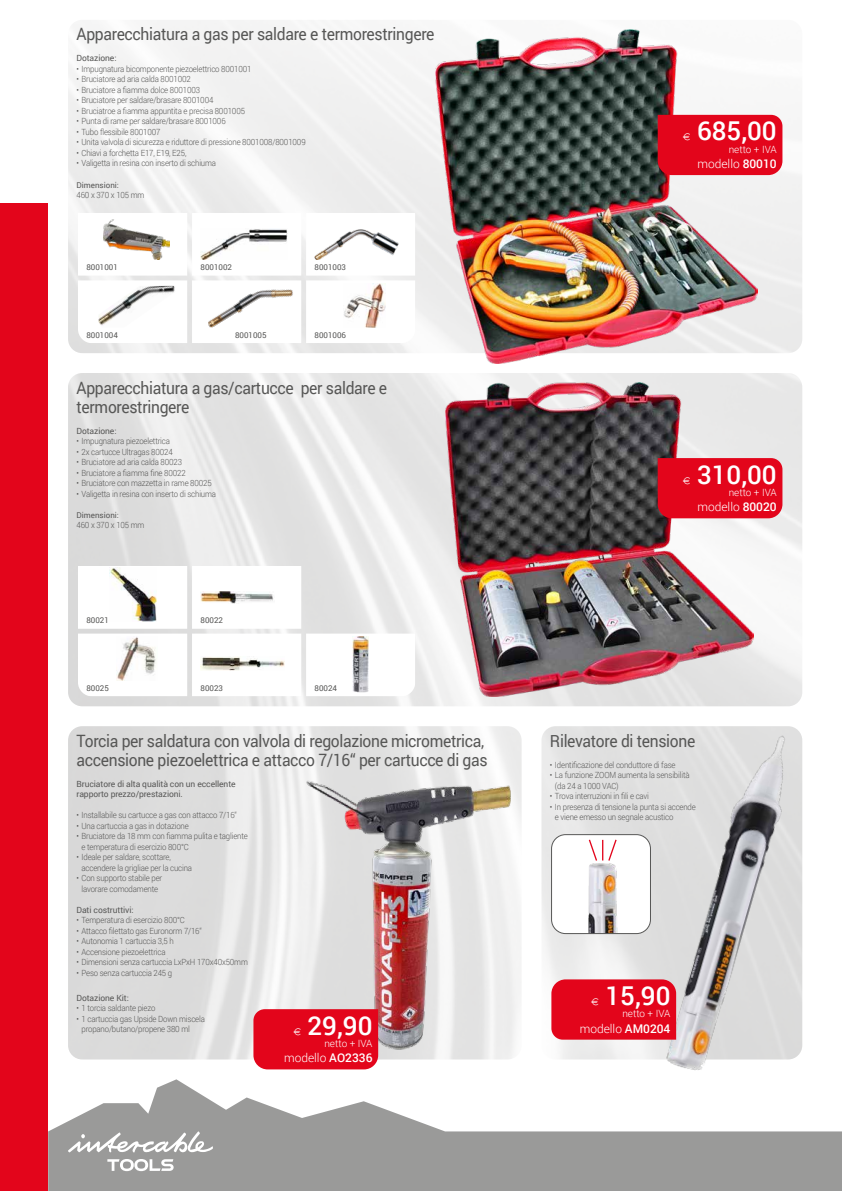
<style>
.page{position:relative;width:842px;height:1191px;background:#fff}
.page>*{position:absolute;margin:0;border:0;box-sizing:border-box;transform-origin:0 0}
.t1{font:500 26px "Roboto";color:#fff}
.t2{font:17px/19px "Roboto";letter-spacing:-.02em;color:#575756;scale:.92 1}
.t3{font:300 12px "Roboto";color:#fff}
.t4{font:300 10px "Roboto";color:#fff}
.t5{font:10px "Euro Logo";color:#fff}
.t6{font:300 8.5px/10.5px "Roboto";letter-spacing:-.02em;color:#575756;scale:.92 1}
.t7{font:8.5px/10.5px "Roboto";letter-spacing:-.01em;color:#575756}
.t8{font:8px "Roboto";color:#575756}
.s1{font-weight:500}
</style>
<div class="page">
<svg style="left:48px;top:1079px;width:794px;height:112px;fill:#9a9a99"></svg>
<div style="left:0;top:203px;width:48px;height:988px;background:#e3051b"></div>
<svg style="left:68px;top:1131px;width:145px;height:22px"></svg>
<svg style="left:107px;top:1159px;width:67px;height:12px"></svg>
<img style="left:68px;top:20px;width:734px;height:333px">
<img style="left:68px;top:373px;width:734px;height:333px">
<img style="left:541px;top:726px;width:117px;height:333px">
<svg style="left:78px;top:213px;width:337px;height:130px"></svg>
<img style="left:103px;top:220px;width:67px;height:39px">
<img style="left:201px;top:229px;width:87px;height:31px">
<img style="left:315px;top:229px;width:83px;height:31px">
<img style="left:98px;top:286px;width:77px;height:41px">
<img style="left:208px;top:288px;width:86px;height:39px">
<img style="left:344px;top:284px;width:42px;height:43px">
<img style="left:306px;top:780px;width:206px;height:269px">
<div style="left:551px;top:834px;width:99px;height:99px;background:#fff;border-radius:14px"></div>
<img style="left:551px;top:840px;width:100px;height:93px">
<div style="left:551px;top:834px;width:100px;height:99px;border:1px solid #575756;border-radius:14px"></div>
<svg style="left:588px;top:839px;width:30px;height:23px"></svg>
<img style="left:435px;top:30px;width:322px;height:333px">
<img style="left:445px;top:383px;width:308px;height:313px">
<img style="left:658px;top:726px;width:144px;height:344px">
<svg style="left:78px;top:566px;width:337px;height:130px"></svg>
<img style="left:201px;top:591px;width:73px;height:12px">
<img style="left:116px;top:636px;width:41px;height:44px">
<img style="left:201px;top:657px;width:84px;height:13px">
<img style="left:109px;top:568px;width:48px;height:53px">
<img style="left:353px;top:636px;width:15px;height:56px">
<div style="left:253px;top:1009px;width:125px;height:60px;background:#e3051b"></div>
<div style="left:551px;top:979px;width:125px;height:60px;background:#e3051b"></div>
<div style="left:658px;top:115px;width:124px;height:60px;background:#e3051b"></div>
<div style="left:658px;top:458px;width:124px;height:60px;background:#e3051b"></div>
<h2 class="t2" style="left:77px;top:24px;width:391px">Apparecchiatura a gas per saldare e termorestringere</h2>
<p class="t7" style="left:77px;top:53px;width:41px">Dotazione:</p>
<p class="t6" style="left:77px;top:63px;width:192px">• Impugnatura bicomponente piezoelettrico 8001001</p>
<p class="t6" style="left:77px;top:74px;width:126px">• Bruciatore ad aria calda 8001002</p>
<p class="t6" style="left:77px;top:84px;width:136px">• Bruciatore a fiamma dolce 8001003</p>
<p class="t6" style="left:77px;top:95px;width:150px">• Bruciatore per saldare/brasare 8001004</p>
<p class="t6" style="left:77px;top:105px;width:185px">• Bruciatroe a fiamma appuntita e precisa 8001005</p>
<p class="t6" style="left:77px;top:116px;width:164px">• Punta di rame per saldare/brasare 8001006</p>
<p class="t6" style="left:77px;top:126px;width:93px">• Tubo flessibile 8001007</p>
<p class="t6" style="left:77px;top:137px;width:251px">• Unita valvola di sicurezza e riduttore di pressione 8001008/8001009</p>
<p class="t6" style="left:77px;top:147px;width:121px">• Chiavi a forchetta E17, E19, E25,</p>
<p class="t6" style="left:77px;top:158px;width:153px">• Valigetta in resina con inserto di schiuma</p>
<p class="t8" style="left:77px;top:179px;width:44px">Dimensioni:</p>
<p class="t6" style="left:77px;top:189px;width:75px">460 x 370 x 105 mm</p>
<p class="t8" style="left:86px;top:261px;width:33px">8001001</p>
<p class="t8" style="left:201px;top:261px;width:33px">8001002</p>
<p class="t8" style="left:315px;top:261px;width:33px">8001003</p>
<p class="t8" style="left:86px;top:329px;width:33px">8001004</p>
<p class="t8" style="left:235px;top:329px;width:33px">8001005</p>
<p class="t8" style="left:315px;top:329px;width:33px">8001006</p>
<h2 class="t2" style="left:77px;top:377px;width:339px">Apparecchiatura a gas/cartucce per saldare e termorestringere</h2>
<p class="t7" style="left:77px;top:425px;width:41px">Dotazione:</p>
<p class="t6" style="left:77px;top:435px;width:103px">• Impugnatura piezoelettrica</p>
<p class="t6" style="left:77px;top:446px;width:106px">• 2x cartucce Ultragas 80024</p>
<p class="t6" style="left:77px;top:456px;width:116px">• Bruciatore ad aria calda 80023</p>
<p class="t6" style="left:77px;top:467px;width:120px">• Bruciatore a fiamma fine 80022</p>
<p class="t6" style="left:77px;top:477px;width:149px">• Bruciatore con mazzetta in rame 80025</p>
<p class="t6" style="left:77px;top:488px;width:153px">• Valigetta in resina con inserto di schiuma</p>
<p class="t8" style="left:77px;top:509px;width:44px">Dimensioni:</p>
<p class="t6" style="left:77px;top:519px;width:75px">460 x 370 x 105 mm</p>
<p class="t8" style="left:86px;top:614px;width:24px">80021</p>
<p class="t8" style="left:201px;top:614px;width:24px">80022</p>
<p class="t8" style="left:86px;top:682px;width:24px">80025</p>
<p class="t8" style="left:201px;top:682px;width:24px">80023</p>
<p class="t8" style="left:315px;top:682px;width:24px">80024</p>
<h2 class="t2" style="left:77px;top:730px;width:448px">Torcia per saldatura con valvola di regolazione micrometrica, accensione piezoelettrica e attacco 7/16“ per cartucce di gas</h2>
<p class="t7" style="left:77px;top:778px;width:161px">Bruciatore di alta qualità con un eccellente rapporto prezzo/prestazioni.</p>
<p class="t6" style="left:77px;top:809px;width:176px">• Installabile su cartucce a gas con attacco 7/16“</p>
<p class="t6" style="left:77px;top:820px;width:124px">• Una cartuccia a gas in dotazione</p>
<p class="t6" style="left:82px;top:830px;width:182px;text-indent:-5px">• Bruciatore da 18 mm con fiamma pulita e tagliente e temperatura di esercizio 800°C</p>
<p class="t6" style="left:82px;top:851px;width:122px;text-indent:-5px">• Ideale per saldare, scottare, accendere la grigliae per la cucina</p>
<p class="t6" style="left:77px;top:872px;width:95px;text-align:center">• Con supporto stabile per lavorare comodamente</p>
<p class="t7" style="left:77px;top:904px;width:59px">Dati costruttivi:</p>
<p class="t6" style="left:77px;top:914px;width:119px">• Temperatura di esercizio 800°C</p>
<p class="t6" style="left:77px;top:925px;width:138px">• Attacco filettato gas Euronorm 7/16“</p>
<p class="t6" style="left:77px;top:935px;width:107px">• Autonomia 1 cartuccia 3,5 h</p>
<p class="t6" style="left:77px;top:946px;width:98px">• Accensione piezoelettrica</p>
<p class="t6" style="left:77px;top:956px;width:188px">• Dimensioni senza cartuccia LxPxH 170x40x50mm</p>
<p class="t6" style="left:77px;top:967px;width:105px">• Peso senza cartuccia 245 g</p>
<p class="t7" style="left:77px;top:992px;width:54px">Dotazione Kit:</p>
<p class="t6" style="left:77px;top:1002px;width:87px">• 1 torcia saldante piezo</p>
<p class="t6" style="left:82px;top:1013px;width:136px;text-indent:-5px">• 1 cartuccia gas Upside Down miscela propano/butano/propene 380 ml</p>
<p class="t5" style="left:293px;top:1026px;width:9px">t</p>
<h1 class="t1" style="left:307px;top:1007px;width:66px">29,90</h1>
<p class="t4" style="left:324px;top:1036px;width:50px">netto + IVA</p>
<h3 class="t3" style="left:284px;top:1049px;width:90px">modello <span class="s1">AO2336</span></h3>
<p class="t5" style="left:683px;top:132px;width:9px">t</p>
<h1 class="t1" style="left:697px;top:113px;width:81px">685,00</h1>
<p class="t4" style="left:729px;top:142px;width:50px">netto + IVA</p>
<h3 class="t3" style="left:697px;top:155px;width:81px">modello <span class="s1">80010</span></h3>
<p class="t5" style="left:683px;top:475px;width:9px">t</p>
<h1 class="t1" style="left:697px;top:456px;width:81px">310,00</h1>
<p class="t4" style="left:729px;top:486px;width:50px">netto + IVA</p>
<h3 class="t3" style="left:697px;top:498px;width:81px">modello <span class="s1">80020</span></h3>
<h2 class="t2" style="left:550px;top:730px;width:159px">Rilevatore di tensione</h2>
<p class="t6" style="left:550px;top:759px;width:138px">• Identificazione del conduttore di fase</p>
<p class="t6" style="left:555px;top:769px;width:148px;text-indent:-5px">• La funzione ZOOM aumenta la sensibilità (da 24 a 1000 VAC)</p>
<p class="t6" style="left:550px;top:790px;width:109px">• Trova interruzioni in fili e cavi</p>
<p class="t6" style="left:555px;top:801px;width:155px;text-indent:-5px">• In presenza di tensione la punta si accende e viene emesso un segnale acustico</p>
<p class="t5" style="left:591px;top:997px;width:9px">t</p>
<h1 class="t1" style="left:605px;top:977px;width:66px">15,90</h1>
<p class="t4" style="left:622px;top:1007px;width:50px">netto + IVA</p>
<h3 class="t3" style="left:580px;top:1020px;width:92px">modello <span class="s1">AM0204</span></h3>
</div>
